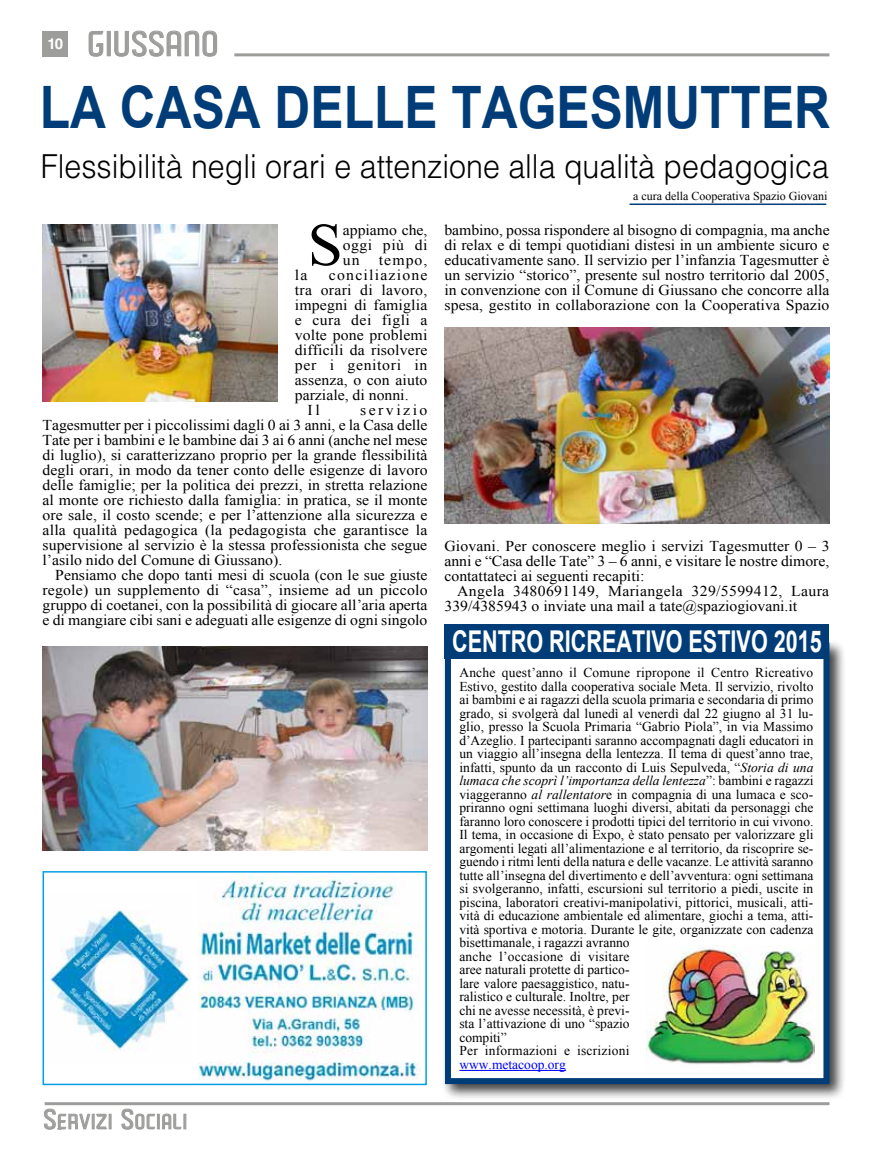
<style>
.page{position:relative;width:872px;height:1149px;background:#fff}
.page>*{position:absolute;margin:0;border:0;box-sizing:border-box;transform-origin:0 0}
.t1{font:60.3px "Times New Roman";color:#000;scale:1.05 1}
.t2{font:700 58.5px "Arial";color:#003d78;scale:.85 1}
.t3{font:300 33px "Helvetica LT Std";color:#000;scale:.92 1}
.t4{font:500 31.95px "Paragon";letter-spacing:.04em;color:#9d9d9c}
.t5{font:700 30px "Arial";color:#fff;scale:.72 1}
.t6{font:500 19.2px "Paragon";letter-spacing:.065em;color:#9d9d9c}
.t7{font:15px/15px "Times New Roman";letter-spacing:.005em;color:#000;text-align:justify;scale:1.05 1}
.t8{font:15px "Times New Roman";letter-spacing:.03em;color:#000;scale:1.05 1}
.t9{font:15px "Times New Roman";letter-spacing:.04em;color:#000;scale:1.05 1}
.t10{font:15px "Times New Roman";letter-spacing:.075em;color:#000;scale:1.05 1}
.t11{font:13.5px/13.5px "Times New Roman";color:#000}
.t12{font:13.5px "Times New Roman";color:#00f}
.t13{font:12px "Times New Roman";color:#000}
.s1{font-style:italic}
.s2{font-size:25.5px}
</style>
<div class="page">
<hr style="left:45px;top:1101px;width:784px;height:3px;background:#9d9d9c">
<div style="left:43px;top:31px;width:25px;height:25px;background:#9d9d9c"></div>
<hr style="left:234px;top:53px;width:595px;height:3px;background:#9d9d9c">
<svg style="left:88px;top:31px;width:16px;height:26px"></svg>
<div style="left:107px;top:31px;width:4px;height:25px;border:1px solid #9d9d9c"></div>
<svg style="left:114px;top:30px;width:104px;height:27px"></svg>
<svg style="left:44px;top:1108px;width:63px;height:22px"></svg>
<div style="left:109px;top:1113px;width:3px;height:15px;border:1px solid #9d9d9c"></div>
<svg style="left:121px;top:1108px;width:61px;height:21px"></svg>
<div style="left:183px;top:1113px;width:3px;height:15px;border:1px solid #9d9d9c"></div>
<hr style="left:629px;top:203px;width:197px;height:2px;background:#003d78">
<img style="left:43px;top:646px;width:384px;height:203px">
<img style="left:43px;top:224px;width:235px;height:177px">
<img style="left:444px;top:327px;width:385px;height:196px">
<img style="left:198px;top:873px;width:224px;height:208px">
<img style="left:48px;top:910px;width:142px;height:141px">
<div style="left:43px;top:870px;width:384px;height:214px;border:2px solid #009fe3"></div>
<div style="left:441px;top:638px;width:404px;height:461px;background:#000;opacity:.75"></div>
<div style="left:445px;top:642px;width:384px;height:441px;background:#fff;border:6px solid #003d78"></div>
<div style="left:444px;top:624px;width:385px;height:34px;background:#003d78"></div>
<hr style="left:459px;top:1069px;width:107px;height:1px;background:#00f">
<img style="left:646px;top:945px;width:168px;height:120px">
<h3 class="t4" style="left:47px;top:31px;width:172px"><sup>10</sup> GIUSSANO</h3>
<h2 class="t2" style="left:40px;top:69px;width:931px">LA CASA DELLE TAGESMUTTER</h2>
<h3 class="t3" style="left:41px;top:146px;width:858px">Flessibilità negli orari e attenzione alla qualità pedagogica</h3>
<p class="t13" style="left:633px;top:188px;width:196px">a cura della Cooperativa Spazio Giovani</p>
<h1 class="t1" style="left:308px;top:204px;width:35px">S</h1>
<p class="t7" style="left:343px;top:222px;width:82px">appiamo che, oggi più di un</p>
<p class="t7" style="left:444px;top:222px;width:368px">bambino, possa rispondere al bisogno di compagnia, ma anche di relax e di tempi quotidiani distesi in un ambiente sicuro e educativamente sano. Il servizio per l’infanzia Tagesmutter è un servizio “storico”, presente sul nostro territorio dal 2005, in convenzione con il Comune di Giussano che concorre alla spesa, gestito in collaborazione con la Cooperativa Spazio</p>
<p class="t7" style="left:379px;top:252px;width:48px">tempo,</p>
<p class="t7" style="left:295px;top:267px;width:13px">la</p>
<p class="t10" style="left:329px;top:265px;width:95px">conciliazione</p>
<p class="t7" style="left:295px;top:282px;width:128px">tra orari di lavoro,</p>
<p class="t7" style="left:295px;top:297px;width:128px">impegni di famiglia</p>
<p class="t8" style="left:295px;top:310px;width:128px">e cura dei figli a</p>
<p class="t7" style="left:295px;top:327px;width:128px">volte pone problemi</p>
<p class="t7" style="left:295px;top:342px;width:128px">difficili da risolvere</p>
<p class="t9" style="left:295px;top:355px;width:128px">per i genitori in</p>
<p class="t7" style="left:295px;top:372px;width:128px">assenza, o con aiuto</p>
<p class="t7" style="left:295px;top:387px;width:110px">parziale, di nonni.</p>
<p class="t7" style="left:308px;top:402px;width:13px">Il</p>
<p class="t7" style="left:43px;top:402px;width:368px;text-indent:317px">servizio Tagesmutter per i piccolissimi dagli 0 ai 3 anni, e la Casa delle Tate per i bambini e le bambine dai 3 ai 6 anni (anche nel mese di luglio), si caratterizzano proprio per la grande flessibilità degli orari, in modo da tener conto delle esigenze di lavoro delle famiglie; per la politica dei prezzi, in stretta relazione al monte ore richiesto dalla famiglia: in pratica, se il monte ore sale, il costo scende; e per l’attenzione alla sicurezza e alla qualità pedagogica (la pedagogista che garantisce la supervisione al servizio è la stessa professionista che segue l’asilo nido del Comune di Giussano).</p>
<p class="t7" style="left:43px;top:567px;width:368px;text-indent:13px">Pensiamo che dopo tanti mesi di scuola (con le sue giuste regole) un supplemento di “casa”, insieme ad un piccolo gruppo di coetanei, con la possibilità di giocare all’aria aperta e di mangiare cibi sani e adeguati alle esigenze di ogni singolo</p>
<p class="t7" style="left:444px;top:538px;width:368px">Giovani. Per conoscere meglio i servizi Tagesmutter 0 – 3 anni e “Casa delle Tate” 3 – 6 anni, e visitare le nostre dimore, contattateci ai seguenti recapiti:</p>
<p class="t7" style="left:444px;top:583px;width:368px;text-indent:13px">Angela 3480691149, Mariangela 329/5599412, Laura<br>339/4385943 o inviate una mail a tate@spaziogiovani.it</p>
<h3 class="t5" style="left:452px;top:621px;width:515px">CENTRO RICREATIVO ESTIVO 2015</h3>
<p class="t11" style="left:459px;top:665px;width:355px">Anche quest’anno il Comune ripropone il Centro Ricreativo Estivo, gestito dalla cooperativa sociale Meta. Il servizio, rivolto ai bambini e ai ragazzi della scuola primaria e secondaria di primo grado, si svolgerà dal lunedì al venerdì dal 22 giugno al 31 lu&shy;glio, presso la Scuola Primaria “Gabrio Piola”, in via Massimo d’Azeglio. I partecipanti saranno accompagnati dagli educatori in un viaggio all’insegna della lentezza. Il tema di quest’anno trae, infatti, spunto da un racconto di Luis Sepulveda, “<span class="s1">Storia di una lumaca che scoprì l’importanza della lentezza</span>”: bambini e ragazzi viaggeranno <span class="s1">al rallentator</span>e in compagnia di una lumaca e sco&shy;priranno ogni settimana luoghi diversi, abitati da personaggi che faranno loro conoscere i prodotti tipici del territorio in cui vivono.<br>Il tema, in occasione di Expo, è stato pensato per valorizzare gli argomenti legati all’alimentazione e al territorio, da riscoprire se&shy;guendo i ritmi lenti della natura e delle vacanze. Le attività saranno tutte all’insegna del divertimento e dell’avventura: ogni settimana si svolgeranno, infatti, escursioni sul territorio a piedi, uscite in piscina, laboratori creativi-manipolativi, pittorici, musicali, atti&shy;vità di educazione ambientale ed alimentare, giochi a tema, atti&shy;vità sportiva e motoria. Durante le gite, organizzate con cadenza bisettimanale, i ragazzi avranno<br>anche l’occasione di visitare<br>aree naturali protette di partico-<br>lare valore paesaggistico, natu-<br>ralistico e culturale. Inoltre, per<br>chi ne avesse necessità, è previ-<br>sta l’attivazione di uno “spazio<br>compiti”<br>Per informazioni e iscrizioni</p>
<p class="t12" style="left:459px;top:1054px;width:108px">www.metacoop.org</p>
<p class="t6" style="left:44px;top:1113px;width:145px"><span class="s2">S</span>ERVIZI <span class="s2">S</span>OCIALI</p>
</div>
